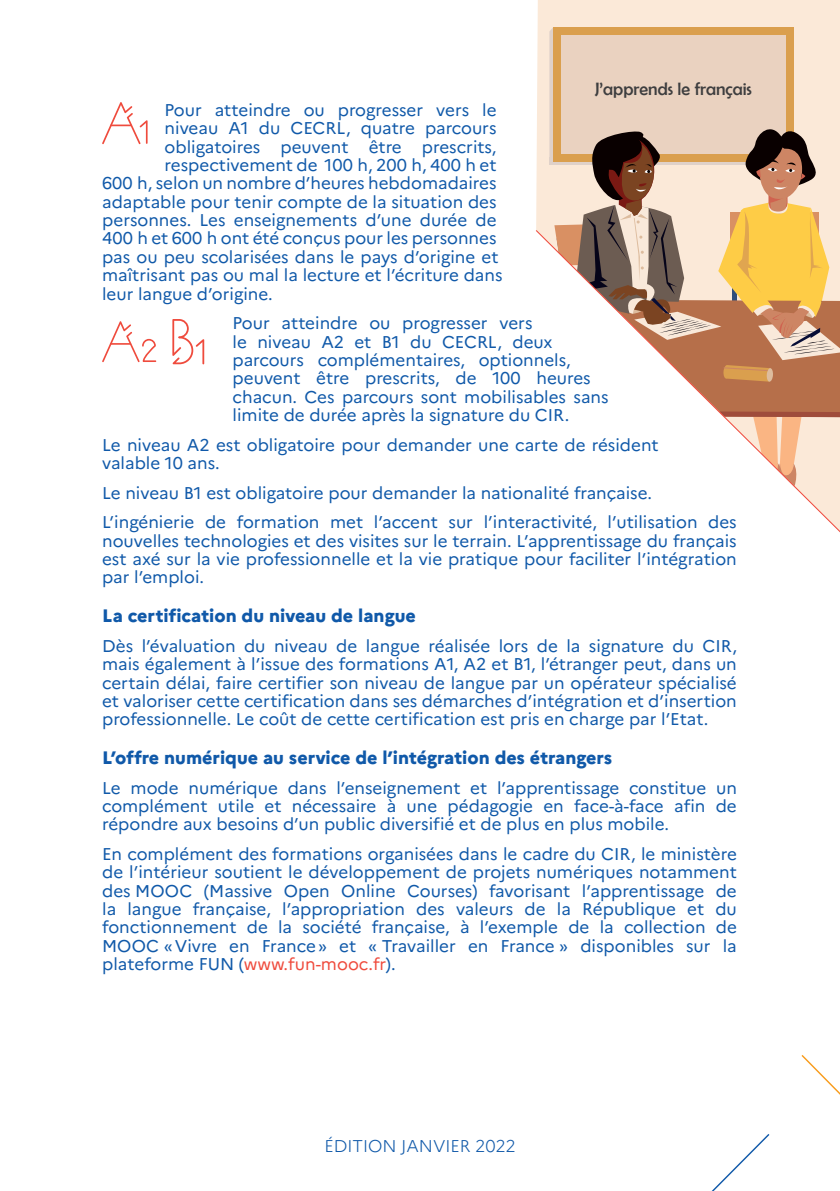
<style>
.page{position:relative;width:840px;height:1191px;background:#fff}
.page>*{position:absolute;margin:0;border:0;box-sizing:border-box;transform-origin:0 0}
.t1{font:800 18px "Marianne";color:#1059a9}
.t2{font:18px "Berlin Sans FB";color:#3e3e3f}
.t3{font:17px/18.4px "Marianne";color:#1059a9;text-align:justify}
.t4{font:300 17px "Marianne";color:#1059a9}
.s1{color:#ef4b3d}
</style>
<div class="page">
<svg style="left:801px;top:1055px;width:38px;height:39px"></svg>
<svg style="left:711px;top:1134px;width:59px;height:57px"></svg>
<div style="left:536px;top:0;width:303px;height:229px;background:#fbe9d8"></div>
<svg style="left:549px;top:27px;width:290px;height:202px;background:#d8bda3"></svg>
<svg style="left:536px;top:229px;width:303px;height:303px"></svg>
<svg style="left:102px;top:102px;width:45px;height:42px"></svg>
<svg style="left:102px;top:321px;width:54px;height:41px"></svg>
<svg style="left:172px;top:319px;width:32px;height:45px"></svg>
<p class="t2" style="left:594px;top:79px;width:159px">J’apprends le français</p>
<p class="t3" style="left:164px;top:101px;width:333px">Pour atteindre ou progresser vers le</p>
<p class="t3" style="left:164px;top:119px;width:333px">niveau A1 du CECRL, quatre parcours</p>
<p class="t3" style="left:164px;top:137px;width:333px">obligatoires peuvent être prescrits,</p>
<p class="t3" style="left:164px;top:156px;width:333px">respectivement de 100 h, 200 h, 400 h et</p>
<p class="t3" style="left:102px;top:174px;width:395px">600 h, selon un nombre d’heures hebdomadaires</p>
<p class="t3" style="left:102px;top:192px;width:396px">adaptable pour tenir compte de la situation des</p>
<p class="t3" style="left:102px;top:211px;width:396px">personnes. Les enseignements d’une durée de</p>
<p class="t3" style="left:102px;top:229px;width:396px">400 h et 600 h ont été conçus pour les personnes</p>
<p class="t3" style="left:102px;top:247px;width:398px">pas ou peu scolarisées dans le pays d’origine et</p>
<p class="t3" style="left:102px;top:266px;width:401px">maîtrisant pas ou mal la lecture et l’écriture dans</p>
<p class="t3" style="left:102px;top:284px;width:172px">leur langue d’origine.</p>
<p class="t3" style="left:232px;top:314px;width:377px;text-align:left">Pour atteindre ou progresser vers<br>le niveau A2 et B1 du CECRL, deux parcours complémentaires, optionnels, peuvent être prescrits, de 100 heures chacun. Ces parcours sont mobilisables sans limite de durée après la signature du CIR.</p>
<p class="t3" style="left:102px;top:435px;width:558px">Le niveau A2 est obligatoire pour demander une carte de résident valable 10 ans.</p>
<p class="t3" style="left:102px;top:478px;width:635px;line-height:29.6px">Le niveau B1 est obligatoire pour demander la nationalité française.<br>L’ingénierie de formation met l’accent sur l’interactivité, l’utilisation des</p>
<p class="t3" style="left:102px;top:531px;width:636px">nouvelles technologies et des visites sur le terrain. L’apprentissage du français est axé sur la vie professionnelle et la vie pratique pour faciliter l’intégration par l’emploi.</p>
<p class="t1" style="left:102px;top:605px;width:315px">La certification du niveau de langue</p>
<p class="t3" style="left:102px;top:636px;width:636px">Dès l’évaluation du niveau de langue réalisée lors de la signature du CIR, mais également à l’issue des formations A1, A2 et B1, l’étranger peut, dans un certain délai, faire certifier son niveau de langue par un opérateur spécialisé et valoriser cette certification dans ses démarches d’intégration et d’insertion professionnelle. Le coût de cette certification est pris en charge par l’Etat.</p>
<p class="t1" style="left:102px;top:746px;width:511px">L’offre numérique au service de l’intégration des étrangers</p>
<p class="t3" style="left:102px;top:778px;width:636px">Le mode numérique dans l’enseignement et l’apprentissage constitue un complément utile et nécessaire à une pédagogie en face-à-face afin de répondre aux besoins d’un public diversifié et de plus en plus mobile.</p>
<p class="t3" style="left:102px;top:844px;width:636px">En complément des formations organisées dans le cadre du CIR, le ministère de l’intérieur soutient le développement de projets numériques notamment des MOOC (Massive Open Online Courses) favorisant l’apprentissage de la langue française, l’appropriation des valeurs de la République et du fonctionnement de la société française, à l’exemple de la collection de MOOC «Vivre en France» et « Travailler en France » disponibles sur la plateforme FUN (<span class="s1">www.fun-mooc.fr</span>).</p>
<p class="t4" style="left:324px;top:1135px;width:192px">ÉDITION JANVIER 2022</p>
</div>
